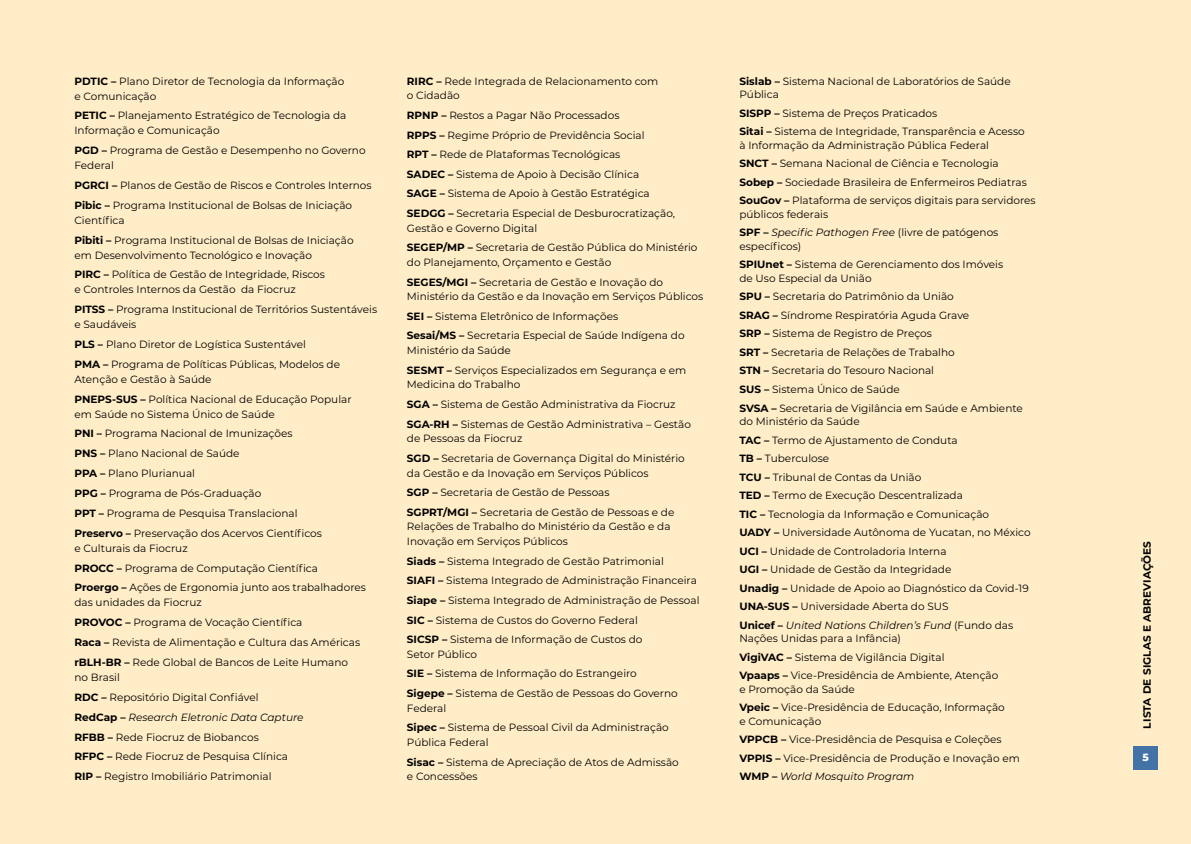
<style>
.page{position:relative;width:1191px;height:844px;background:#fff}
.page>*{position:absolute;margin:0;border:0;box-sizing:border-box;transform-origin:0 0}
.t1{font:10.5px/18.6px "Montserrat";color:#000}
.t2{font:700 10.5px "Montserrat";letter-spacing:.01em;color:#000}
.t3{font:800 10.5px "Montserrat";color:#fff}
.s1{font-weight:700}
.s2{font-style:italic}
</style>
<div class="page">
<div style="left:0;top:0;width:1191px;height:843px;background:#ffedc7"></div>
<div style="left:1133px;top:745px;width:24px;height:24px;background:#4372a7"></div>
<p class="t1" style="left:74px;top:73px;width:271px;line-height:14.9px"><span class="s1">PDTIC –</span> Plano Diretor de Tecnologia da Informação e Comunicação</p>
<p class="t1" style="left:74px;top:108px;width:273px;line-height:14.9px"><span class="s1">PETIC –</span> Planejamento Estratégico de Tecnologia da<br>Informação e Comunicação</p>
<p class="t1" style="left:74px;top:143px;width:293px;line-height:14.9px"><span class="s1">PGD –</span> Programa de Gestão e Desempenho no Governo<br>Federal</p>
<p class="t1" style="left:74px;top:175px;width:299px;line-height:19.8px"><span class="s1">PGRCI –</span> Planos de Gestão de Riscos e Controles Internos<br><span class="s1">Pibic –</span> Programa Institucional de Bolsas de Iniciação</p>
<p class="t1" style="left:74px;top:210px;width:281px;line-height:19.8px">Científica<br><span class="s1">Pibiti –</span> Programa Institucional de Bolsas de Iniciação</p>
<p class="t1" style="left:74px;top:244px;width:252px;line-height:19.8px">em Desenvolvimento Tecnológico e Inovação<br><span class="s1">PIRC –</span> Política de Gestão de Integridade, Riscos</p>
<p class="t1" style="left:74px;top:279px;width:304px;line-height:19.8px">e Controles Internos da Gestão da Fiocruz<br><span class="s1">PITSS –</span> Programa Institucional de Territórios Sustentáveis</p>
<p class="t1" style="left:74px;top:314px;width:267px;line-height:19.8px">e Saudáveis<br><span class="s1">PLS –</span> Plano Diretor de Logística Sustentável<br><span class="s1">PMA –</span> Programa de Políticas Públicas, Modelos de</p>
<p class="t1" style="left:74px;top:368px;width:279px;line-height:19.8px">Atenção e Gestão à Saúde<br><span class="s1">PNEPS-SUS –</span> Política Nacional de Educação Popular</p>
<p class="t1" style="left:74px;top:403px;width:249px;line-height:19.8px">em Saúde no Sistema Único de Saúde<br><span class="s1">PNI –</span> Programa Nacional de Imunizações<br><span class="s1">PNS –</span> Plano Nacional de Saúde<br><span class="s1">PPA –</span> Plano Plurianual<br><span class="s1">PPG –</span> Programa de Pós-Graduação<br><span class="s1">PPT –</span> Programa de Pesquisa Translacional <span class="s1">Preservo –</span> Preservação dos Acervos Científicos</p>
<p class="t1" style="left:74px;top:537px;width:293px;line-height:19.8px">e Culturais da Fiocruz<br><span class="s1">PROCC –</span> Programa de Computação Científica<br><span class="s1">Proergo –</span> Ações de Ergonomia junto aos trabalhadores</p>
<p class="t1" style="left:74px;top:592px;width:287px;line-height:19.8px">das unidades da Fiocruz<br><span class="s1">PROVOC –</span> Programa de Vocação Científica<br><span class="s1">Raca –</span> Revista de Alimentação e Cultura das Américas <span class="s1">rBLH-BR –</span> Rede Global de Bancos de Leite Humano</p>
<p class="t1" style="left:74px;top:666px;width:230px;line-height:19.8px">no Brasil<br><span class="s1">RDC –</span> Repositório Digital Confiável <span class="s1">RedCap –</span> <span class="s2">Research Eletronic Data Capture </span><span class="s1">RFBB –</span> Rede Fiocruz de Biobancos<br><span class="s1">RFPC –</span> Rede Fiocruz de Pesquisa Clínica <span class="s1">RIP –</span> Registro Imobiliário Patrimonial</p>
<p class="t1" style="left:407px;top:73px;width:253px;line-height:14.7px"><span class="s1">RIRC –</span> Rede Integrada de Relacionamento com o Cidadão</p>
<p class="t1" style="left:407px;top:105px;width:269px;line-height:19.6px"><span class="s1">RPNP –</span> Restos a Pagar Não Processados<br><span class="s1">RPPS –</span> Regime Próprio de Previdência Social<br><span class="s1">RPT –</span> Rede de Plataformas Tecnológicas<br><span class="s1">SADEC –</span> Sistema de Apoio à Decisão Clínica<br><span class="s1">SAGE –</span> Sistema de Apoio à Gestão Estratégica <span class="s1">SEDGG –</span> Secretaria Especial de Desburocratização,</p>
<p class="t1" style="left:407px;top:218px;width:292px;line-height:19.6px">Gestão e Governo Digital<br><span class="s1">SEGEP/MP –</span> Secretaria de Gestão Pública do Ministério</p>
<p class="t1" style="left:407px;top:252px;width:258px;line-height:19.6px">do Planejamento, Orçamento e Gestão<br><span class="s1">SEGES/MGI –</span> Secretaria de Gestão e Inovação do</p>
<p class="t1" style="left:407px;top:286px;width:298px;line-height:19.6px">Ministério da Gestão e da Inovação em Serviços Públicos<br><span class="s1">SEI –</span> Sistema Eletrônico de Informações<br><span class="s1">Sesai/MS –</span> Secretaria Especial de Saúde Indígena do</p>
<p class="t1" style="left:407px;top:340px;width:281px;line-height:19.6px">Ministério da Saúde<br><span class="s1">SESMT –</span> Serviços Especializados em Segurança e em</p>
<p class="t1" style="left:407px;top:374px;width:285px;line-height:19.6px">Medicina do Trabalho<br><span class="s1">SGA –</span> Sistema de Gestão Administrativa da Fiocruz<br><span class="s1">SGA-RH –</span> Sistemas de Gestão Administrativa – Gestão</p>
<p class="t1" style="left:407px;top:428px;width:279px;line-height:19.6px">de Pessoas da Fiocruz<br><span class="s1">SGD –</span> Secretaria de Governança Digital do Ministério</p>
<p class="t1" style="left:407px;top:462px;width:269px;line-height:19.6px">da Gestão e da Inovação em Serviços Públicos<br><span class="s1">SGP –</span> Secretaria de Gestão de Pessoas<br><span class="s1">SGPRT/MGI –</span> Secretaria de Gestão de Pessoas e de</p>
<p class="t1" style="left:407px;top:519px;width:265px;line-height:14.7px">Relações de Trabalho do Ministério da Gestão e da<br>Inovação em Serviços Públicos</p>
<p class="t1" style="left:407px;top:550px;width:294px;line-height:19.6px"><span class="s1">Siads –</span> Sistema Integrado de Gestão Patrimonial<br><span class="s1">SIAFI –</span> Sistema Integrado de Administração Financeira <span class="s1">Siape –</span> Sistema Integrado de Administração de Pessoal <span class="s1">SIC –</span> Sistema de Custos do Governo Federal<br><span class="s1">SICSP –</span> Sistema de Informação de Custos do</p>
<p class="t1" style="left:407px;top:643px;width:272px;line-height:19.6px">Setor Público<br><span class="s1">SIE –</span> Sistema de Informação do Estrangeiro<br><span class="s1">Sigepe –</span> Sistema de Gestão de Pessoas do Governo</p>
<p class="t1" style="left:407px;top:697px;width:263px;line-height:19.6px">Federal<br><span class="s1">Sipec –</span> Sistema de Pessoal Civil da Administração</p>
<p class="t1" style="left:407px;top:731px;width:273px;line-height:19.6px">Pública Federal<br><span class="s1">Sisac –</span> Sistema de Apreciação de Atos de Admissão</p>
<p class="t1" style="left:407px;top:766px;width:72px">e Concessões</p>
<p class="t1" style="left:739px;top:74px;width:273px;line-height:13.5px"><span class="s1">Sislab –</span> Sistema Nacional de Laboratórios de Saúde<br>Pública</p>
<p class="t1" style="left:739px;top:103px;width:287px"><span class="s1">SISPP –</span> Sistema de Preços Praticados<br><span class="s1">Sitai –</span> Sistema de Integridade, Transparência e Acesso</p>
<p class="t1" style="left:739px;top:135px;width:298px">à Informação da Administração Pública Federal<br><span class="s1">SNCT –</span> Semana Nacional de Ciência e Tecnologia <span class="s1">Sobep –</span> Sociedade Brasileira de Enfermeiros Pediatras <span class="s1">SouGov –</span> Plataforma de serviços digitais para servidores</p>
<p class="t1" style="left:739px;top:204px;width:260px">públicos federais<br><span class="s1">SPF –</span> <span class="s2">Specific Pathogen Free</span> (livre de patógenos</p>
<p class="t1" style="left:739px;top:236px;width:265px">específicos)<br><span class="s1">SPIUnet –</span> Sistema de Gerenciamento dos Imóveis</p>
<p class="t1" style="left:739px;top:268px;width:285px">de Uso Especial da União<br><span class="s1">SPU –</span> Secretaria do Patrimônio da União<br><span class="s1">SRAG –</span> Síndrome Respiratória Aguda Grave<br><span class="s1">SRP –</span> Sistema de Registro de Preços<br><span class="s1">SRT –</span> Secretaria de Relações de Trabalho<br><span class="s1">STN –</span> Secretaria do Tesouro Nacional<br><span class="s1">SUS –</span> Sistema Único de Saúde<br><span class="s1">SVSA –</span> Secretaria de Vigilância em Saúde e Ambiente</p>
<p class="t1" style="left:739px;top:411px;width:293px">do Ministério da Saúde<br><span class="s1">TAC –</span> Termo de Ajustamento de Conduta<br><span class="s1">TB –</span> Tuberculose<br><span class="s1">TCU –</span> Tribunal de Contas da União<br><span class="s1">TED –</span> Termo de Execução Descentralizada<br><span class="s1">TIC –</span> Tecnologia da Informação e Comunicação<br><span class="s1">UADY –</span> Universidade Autônoma de Yucatan, no México <span class="s1">UCI –</span> Unidade de Controladoria Interna<br><span class="s1">UGI –</span> Unidade de Gestão da Integridade<br><span class="s1">Unadig –</span> Unidade de Apoio ao Diagnóstico da Covid-19<br><span class="s1">UNA-SUS –</span> Universidade Aberta do SUS<br><span class="s1">Unicef –</span> <span class="s2">United Nations Children’s Fund</span> (Fundo das</p>
<p class="t1" style="left:739px;top:628px;width:260px">Nações Unidas para a Infância)<br><span class="s1">VigiVAC –</span> Sistema de Vigilância Digital<br><span class="s1">Vpaaps –</span> Vice-Presidência de Ambiente, Atenção</p>
<p class="t1" style="left:739px;top:679px;width:267px">e Promoção da Saúde<br><span class="s1">Vpeic –</span> Vice-Presidência de Educação, Informação</p>
<p class="t1" style="left:739px;top:711px;width:282px">e Comunicação<br><span class="s1">VPPCB –</span> Vice-Presidência de Pesquisa e Coleções <span class="s1">VPPIS –</span> Vice-Presidência de Produção e Inovação em <span class="s1">WMP –</span> <span class="s2">World Mosquito Program</span></p>
<p class="t2" style="left:1139px;top:728px;width:189px;rotate:-90deg">LISTA DE SIGLAS E ABREVIAÇÕES</p>
<p class="t3" style="left:1142px;top:749px;width:8px">5</p>
</div>
